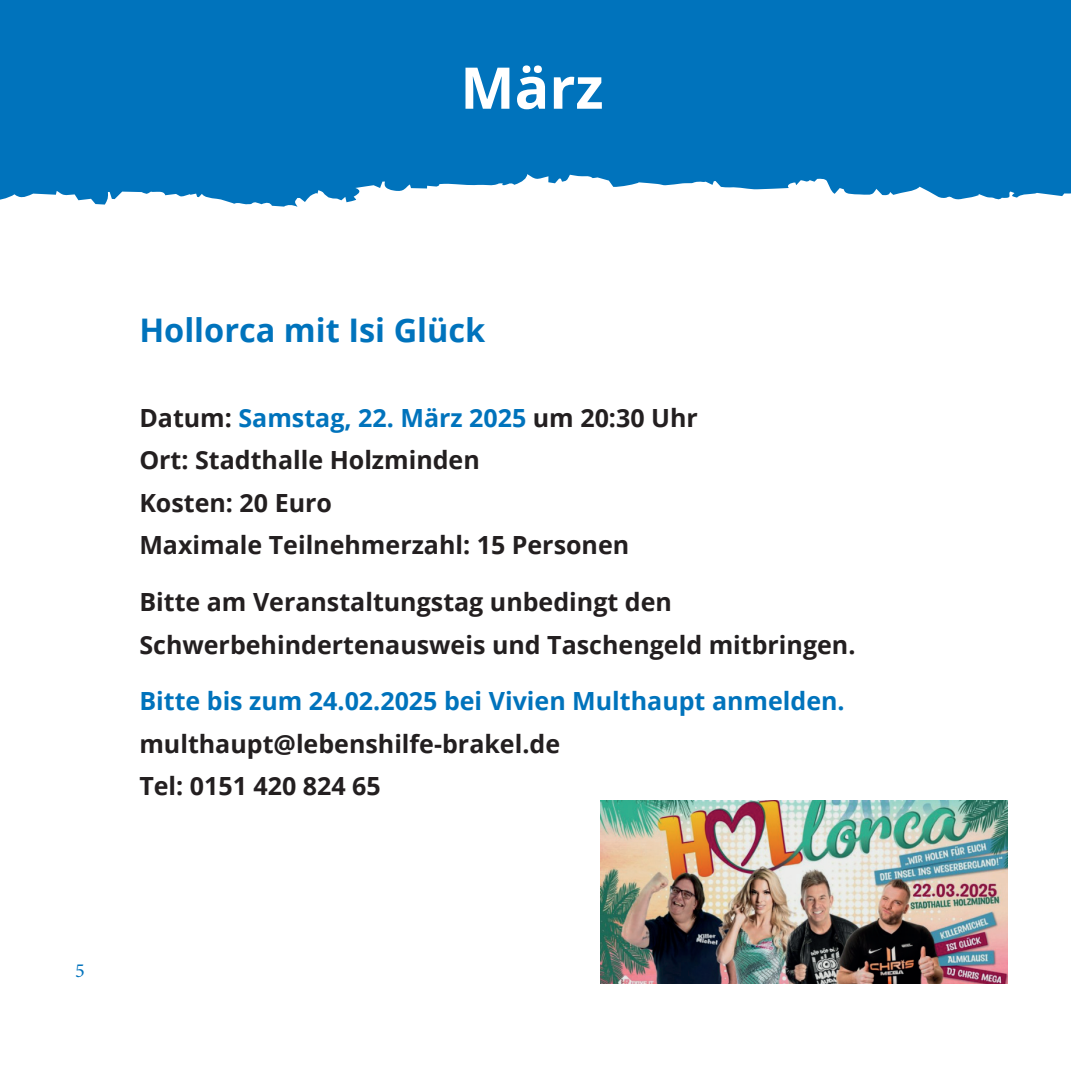
<style>
.page{position:relative;width:1071px;height:1071px;background:#fff}
.page>*{position:absolute;margin:0;border:0;box-sizing:border-box;transform-origin:0 0}
.t1{font:700 57.5px "Open Sans";color:#fff}
.t2{font:700 32.5px "Open Sans";color:#0073bc}
.t3{font:700 25px/42.5px "Open Sans";color:#231f20}
.t4{font:700 25px "Open Sans";color:#0073bc}
.t5{font:20px "Minion Pro";color:#0072bc}
.s1{color:#0073bc}
.s2{color:#fff}
</style>
<div class="page">
<img style="left:600px;top:800px;width:407px;height:183px">
<svg style="left:0;top:0;width:1070px;height:207px;background:#137dc1"></svg>
<h1 class="t1" style="left:460px;top:47px;width:145px">März</h1>
<h2 class="t2" style="left:139px;top:307px;width:347px">Hollorca mit Isi Glück</h2>
<p class="t3" style="left:139px;top:395px;width:560px">Datum: <span class="s1">Samstag, 22. März 2025</span> um 20:30 Uhr<br>Ort: Stadthalle Holzminden<br>Kosten: 20 Euro<br>Maximale Teilnehmerzahl: 15 Personen</p>
<p class="t3" style="left:139px;top:580px;width:717px">Bitte am Veranstaltungstag unbedingt den<br>Schwerbehindertenausweis und Taschengeld mitbringen.</p>
<p class="t4" style="left:139px;top:683px;width:706px">Bitte bis zum 24.02.2025 bei Vivien Multhaupt anmelden.</p>
<p class="t3" style="left:139px;top:721px;width:422px">multhaupt@lebenshilfe-brakel.de<br>Tel: 0151 420 824 65</p>
<p class="t5" style="left:75px;top:956px;width:21px">5<span class="s2">5</span></p>
</div>
